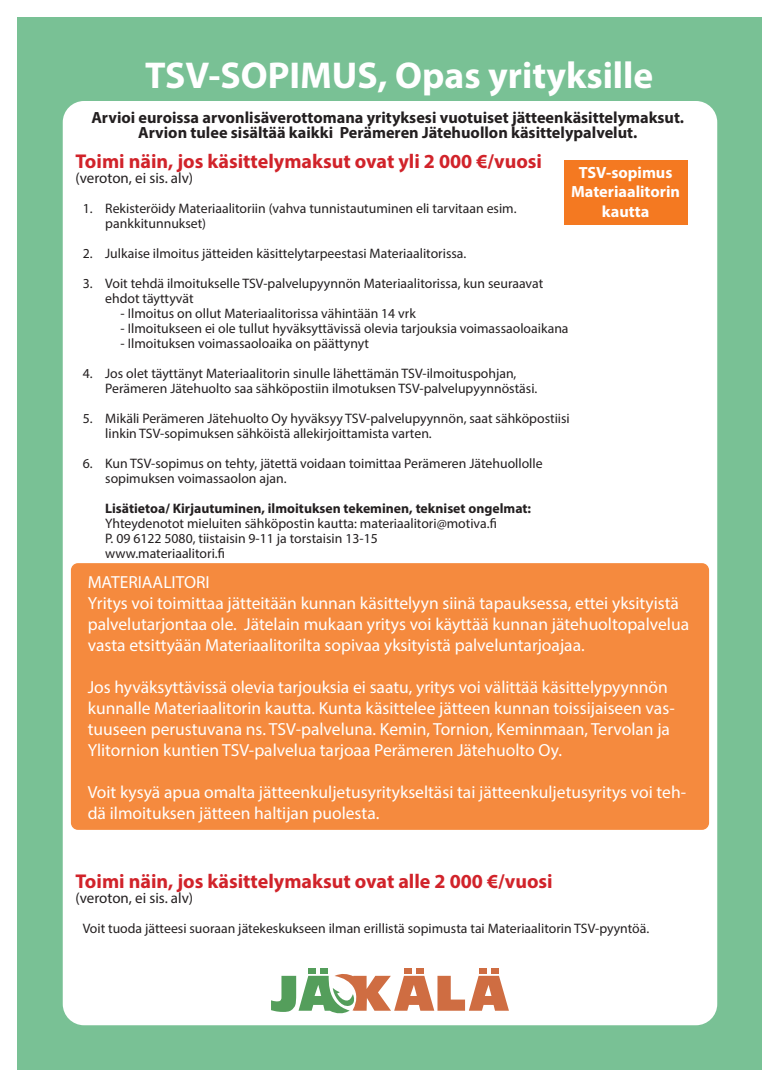
<style>
.page{position:relative;width:780px;height:1088px;background:#fff}
.page>*{position:absolute;margin:0;border:0;box-sizing:border-box;transform-origin:0 0}
.t1{font:700 37.5px "Myriad Pro";color:#fff}
.Leipis{font:700 20px "Myriad Pro";color:#d1232a}
.t2{font:17.5px/21px "Myriad Pro";color:#fff}
.Leipis-2{font:700 16.25px "Myriad Pro";color:#231f20}
.t3{font:700 16.25px/19.5px "Myriad Pro";color:#fff;text-align:center}
.Leipis-3{font:15px "Myriad Pro";color:#231f20}
.Leipis-4{font:13.75px/15px "Myriad Pro";color:#231f20}
.Leipis-5{font:700 13.75px "Myriad Pro";color:#231f20}
</style>
<div class="page">
<div style="left:18px;top:18px;width:744px;height:1052px;background:#79c195"></div>
<div style="left:63px;top:101px;width:654px;height:924px;background:#fff;border-radius:21px"></div>
<div style="left:71px;top:563px;width:638px;height:267px;background:#f58a3e;border-radius:7px"></div>
<div style="left:563px;top:160px;width:124px;height:65px;background:#f47921"></div>
<div style="left:309px;top:968px;width:7px;height:6px;background:#549e5b"></div>
<div style="left:320px;top:968px;width:8px;height:6px;background:#549e5b"></div>
<div style="left:404px;top:968px;width:7px;height:6px;background:#cf6d42"></div>
<div style="left:416px;top:968px;width:7px;height:6px;background:#cf6d42"></div>
<div style="left:479px;top:968px;width:7px;height:6px;background:#cf6d42"></div>
<div style="left:491px;top:968px;width:7px;height:6px;background:#cf6d42"></div>
<svg style="left:271px;top:973px;width:238px;height:41px"></svg>
<p class="t1" style="left:145px;top:51px;width:510px">TSV-SOPIMUS, Opas yrityksille</p>
<p class="Leipis-2" style="left:91px;top:107px;width:594px">Arvioi euroissa arvonlisäverottomana yrityksesi vuotuiset jätteenkäsittelymaksut.</p>
<p class="Leipis-2" style="left:138px;top:122px;width:500px">Arvion tulee sisältää kaikki Perämeren Jätehuollon käsittelypalvelut.</p>
<p class="t3" style="left:571px;top:162px;width:110px">TSV-sopimus<br>Materiaalitorin kautta</p>
<p class="Leipis" style="left:76px;top:148px;width:468px">Toimi näin, jos käsittelymaksut ovat yli 2 000 €/vuosi</p>
<p class="Leipis-3" style="left:76px;top:168px;width:119px">(veroton, ei sis. alv)</p>
<p class="Leipis-4" style="left:105px;top:200px;width:413px;text-indent:-22px">1. Rekisteröidy Materiaalitoriin (vahva tunnistautuminen eli tarvitaan esim. pankkitunnukset)</p>
<p class="Leipis-4" style="left:83px;top:245px;width:385px">2. Julkaise ilmoitus jätteiden käsittelytarpeestasi Materiaalitorissa.</p>
<p class="Leipis-4" style="left:105px;top:275px;width:439px;text-indent:-22px">3. Voit tehdä ilmoitukselle TSV-palvelupyynnön Materiaalitorissa, kun seuraavat ehdot täyttyvät</p>
<p class="Leipis-4" style="left:121px;top:305px;width:297px">- Ilmoitus on ollut Materiaalitorissa vähintään 14 vrk</p>
<p class="Leipis-4" style="left:121px;top:320px;width:449px">- Ilmoitukseen ei ole tullut hyväksyttävissä olevia tarjouksia voimassaoloaikana</p>
<p class="Leipis-4" style="left:121px;top:335px;width:250px">- Ilmoituksen voimassaoloaika on päättynyt</p>
<p class="Leipis-4" style="left:105px;top:365px;width:433px;text-indent:-22px">4. Jos olet täyttänyt Materiaalitorin sinulle lähettämän TSV-ilmoituspohjan,<br>Perämeren Jätehuolto saa sähköpostiin ilmotuksen TSV-palvelupyynnöstäsi.</p>
<p class="Leipis-4" style="left:105px;top:410px;width:466px;text-indent:-22px">5. Mikäli Perämeren Jätehuolto Oy hyväksyy TSV-palvelupyynnön, saat sähköpostiisi linkin TSV-sopimuksen sähköistä allekirjoittamista varten.</p>
<p class="Leipis-4" style="left:105px;top:455px;width:439px;text-indent:-22px">6. Kun TSV-sopimus on tehty, jätettä voidaan toimittaa Perämeren Jätehuollolle sopimuksen voimassaolon ajan.</p>
<p class="Leipis-5" style="left:105px;top:499px;width:427px">Lisätietoa/ Kirjautuminen, ilmoituksen tekeminen, tekniset ongelmat:</p>
<p class="Leipis-4" style="left:105px;top:515px;width:393px">Yhteydenotot mieluiten sähköpostin kautta: materiaalitori@motiva.fi</p>
<p class="Leipis-4" style="left:105px;top:530px;width:274px">P. 09 6122 5080, tiistaisin 9-11 ja torstaisin 13-15</p>
<p class="Leipis-4" style="left:105px;top:545px;width:121px">www.materiaalitori.fi</p>
<p class="t2" style="left:88px;top:571px;width:123px">MATERIAALITORI</p>
<p class="t2" style="left:88px;top:592px;width:603px">Yritys voi toimittaa jätteitään kunnan käsittelyyn siinä tapauksessa, ettei yksityistä palvelutarjontaa ole. Jätelain mukaan yritys voi käyttää kunnan jätehuoltopalvelua vasta etsittyään Materiaalitorilta sopivaa yksityistä palveluntarjoajaa.</p>
<p class="t2" style="left:88px;top:676px;width:588px">Jos hyväksyttävissä olevia tarjouksia ei saatu, yritys voi välittää käsittelypyynnön kunnalle Materiaalitorin kautta. Kunta käsittelee jätteen kunnan toissijaiseen vas&shy;tuuseen perustuvana ns. TSV-palveluna. Kemin, Tornion, Keminmaan, Tervolan ja Ylitornion kuntien TSV-palvelua tarjoaa Perämeren Jätehuolto Oy.</p>
<p class="t2" style="left:88px;top:781px;width:600px">Voit kysyä apua omalta jätteenkuljetusyritykseltäsi tai jätteenkuljetusyritys voi teh&shy;dä ilmoituksen jätteen haltijan puolesta.</p>
<p class="Leipis" style="left:76px;top:868px;width:478px">Toimi näin, jos käsittelymaksut ovat alle 2 000 €/vuosi</p>
<p class="Leipis-3" style="left:76px;top:888px;width:119px">(veroton, ei sis. alv)</p>
<p class="Leipis-4" style="left:83px;top:920px;width:568px">Voit tuoda jätteesi suoraan jätekeskukseen ilman erillistä sopimusta tai Materiaalitorin TSV-pyyntöä.</p>
</div>
